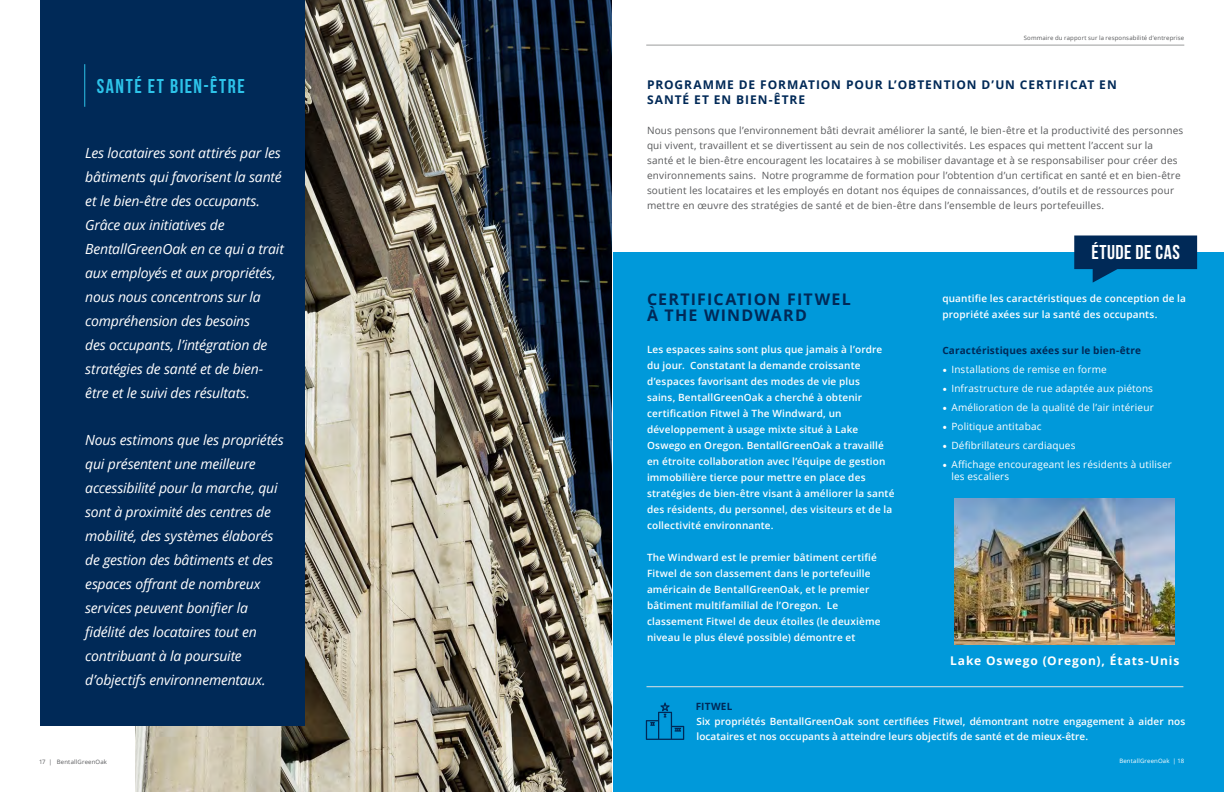
<style>
.page{position:relative;width:1224px;height:792px;background:#fff}
.page>*{position:absolute;margin:0;border:0;box-sizing:border-box;transform-origin:0 0}
.t1{font:700 20px "Bebas Neue";letter-spacing:.08em;color:#2dc3e9}
.t2{font:700 20px "Bebas Neue";letter-spacing:.025em;color:#fff}
.t3{font:700 16px/16px "Open Sans";letter-spacing:.075em;color:#002957}
.t4{font:italic 14px/24px "Open Sans";letter-spacing:-.015em;color:#fff}
.t5{font:700 12px/15px "Open Sans";letter-spacing:.08em;color:#002957}
.t6{font:700 12px "Open Sans";letter-spacing:.075em;color:#fff}
.t7{font:600 10px/16px "Open Sans";letter-spacing:.015em;color:#fff}
.t8{font:10px/15px "Open Sans";letter-spacing:.015em;color:#58595b}
.t9{font:10px/12px "Open Sans";letter-spacing:.015em;color:#fff}
.t10{font:700 10px "Open Sans";letter-spacing:.015em;color:#002957}
.t11{font:6px "Open Sans";letter-spacing:.025em;color:#58595b}
.t12{font:6px "Open Sans";letter-spacing:.025em;color:#fff}
.s1{font-family:"Minion Pro";font-size:12px}
</style>
<div class="page">
<img style="left:135px;top:0;width:477px;height:792px">
<div style="left:40px;top:0;width:265px;height:725px;background:#002957"></div>
<hr style="left:646px;top:45px;width:538px;height:1px;background:#58595b">
<div style="left:613px;top:252px;width:611px;height:540px;background:#0099da"></div>
<img style="left:955px;top:499px;width:220px;height:146px">
<svg style="left:1074px;top:236px;width:123px;height:47px"></svg>
<svg style="left:646px;top:702px;width:38px;height:38px"></svg>
<hr style="left:84px;top:64px;width:1px;height:43px;background:#2dc3e9">
<hr style="left:646px;top:686px;width:537px;height:1px;background:#e0e1e2">
<h1 class="t1" style="left:97px;top:75px;width:150px">SANTÉ ET BIEN-ÊTRE</h1>
<p class="t4" style="left:85px;top:140px;width:200px">Les locataires sont attirés par les bâtiments qui favorisent la santé et le bien-être des occupants.<br>Grâce aux initiatives de<br>BentallGreenOak en ce qui a trait aux employés et aux propriétés, nous nous concentrons sur la compréhension des besoins<br>des occupants, l’intégration de stratégies de santé et de bien&shy;être et le suivi des résultats.</p>
<p class="t4" style="left:85px;top:427px;width:200px">Nous estimons que les propriétés qui présentent une meilleure accessibilité pour la marche, qui sont à proximité des centres de mobilité, des systèmes élaborés de gestion des bâtiments et des espaces offrant de nombreux services peuvent bonifier la fidélité des locataires tout en contribuant à la poursuite d’objectifs environnementaux.</p>
<p class="t11" style="left:39px;top:757px;width:69px">17 | BentallGreenOak</p>
<p class="t11" style="left:1024px;top:34px;width:162px">Sommaire du rapport sur la responsabilité d’entreprise</p>
<p class="t5" style="left:647px;top:77px;width:471px">PROGRAMME DE FORMATION POUR L’OBTENTION D’UN CERTIFICAT EN<br>SANTÉ ET EN BIEN-ÊTRE</p>
<p class="t8" style="left:647px;top:123px;width:538px">Nous pensons que l’environnement bâti devrait améliorer la santé, le bien-être et la productivité des personnes qui vivent, travaillent et se divertissent au sein de nos collectivités. Les espaces qui mettent l’accent sur la<br>santé et le bien-être encouragent les locataires à se mobiliser davantage et à se responsabiliser pour créer des environnements sains. Notre programme de formation pour l’obtention d’un certificat en santé et en bien-être soutient les locataires et les employés en dotant nos équipes de connaissances, d’outils et de ressources pour mettre en œuvre des stratégies de santé et de bien-être dans l’ensemble de leurs portefeuilles.</p>
<h2 class="t3" style="left:647px;top:291px;width:205px">CERTIFICATION FITWEL<br>À THE WINDWARD</h2>
<p class="t7" style="left:647px;top:341px;width:249px">Les espaces sains sont plus que jamais à l’ordre du jour. Constatant la demande croissante d’espaces favorisant des modes de vie plus<br>sains, BentallGreenOak a cherché à obtenir certification Fitwel à The Windward, un développement à usage mixte situé à Lake Oswego en Oregon. BentallGreenOak a travaillé en étroite collaboration avec l’équipe de gestion immobilière tierce pour mettre en place des stratégies de bien-être visant à améliorer la santé des résidents, du personnel, des visiteurs et de la collectivité environnante.</p>
<p class="t7" style="left:647px;top:549px;width:235px">The Windward est le premier bâtiment certifié Fitwel de son classement dans le portefeuille américain de BentallGreenOak, et le premier bâtiment multifamilial de l’Oregon. Le classement Fitwel de deux étoiles (le deuxième niveau le plus élevé possible) démontre et</p>
<p class="t10" style="left:696px;top:700px;width:38px">FITWEL</p>
<h1 class="t2" style="left:1091px;top:241px;width:90px">ÉTUDE DE CAS</h1>
<p class="t7" style="left:942px;top:290px;width:245px">quantifie les caractéristiques de conception de la propriété axées sur la santé des occupants.</p>
<p class="t10" style="left:942px;top:343px;width:200px">Caractéristiques axées sur le bien-être</p>
<p class="t9" style="left:942px;top:363px;width:166px"><span class="s1">•</span> Installations de remise en forme</p>
<p class="t9" style="left:942px;top:382px;width:212px"><span class="s1">•</span> Infrastructure de rue adaptée aux piétons</p>
<p class="t9" style="left:942px;top:401px;width:213px"><span class="s1">•</span> Amélioration de la qualité de l’air intérieur</p>
<p class="t9" style="left:942px;top:420px;width:101px"><span class="s1">•</span> Politique antitabac</p>
<p class="t9" style="left:942px;top:439px;width:135px"><span class="s1">•</span> Défibrillateurs cardiaques</p>
<p class="t9" style="left:951px;top:458px;width:222px;text-indent:-9px"><span class="s1">•</span> Affichage encourageant les résidents à utiliser les escaliers</p>
<p class="t6" style="left:950px;top:653px;width:231px">Lake Oswego (Oregon), États-Unis</p>
<p class="t7" style="left:696px;top:713px;width:490px;line-height:15px">Six propriétés BentallGreenOak sont certifiées Fitwel, démontrant notre engagement à aider nos locataires et nos occupants à atteindre leurs objectifs de santé et de mieux-être.</p>
<p class="t12" style="left:1119px;top:756px;width:66px">BentallGreenOak | 18</p>
</div>
